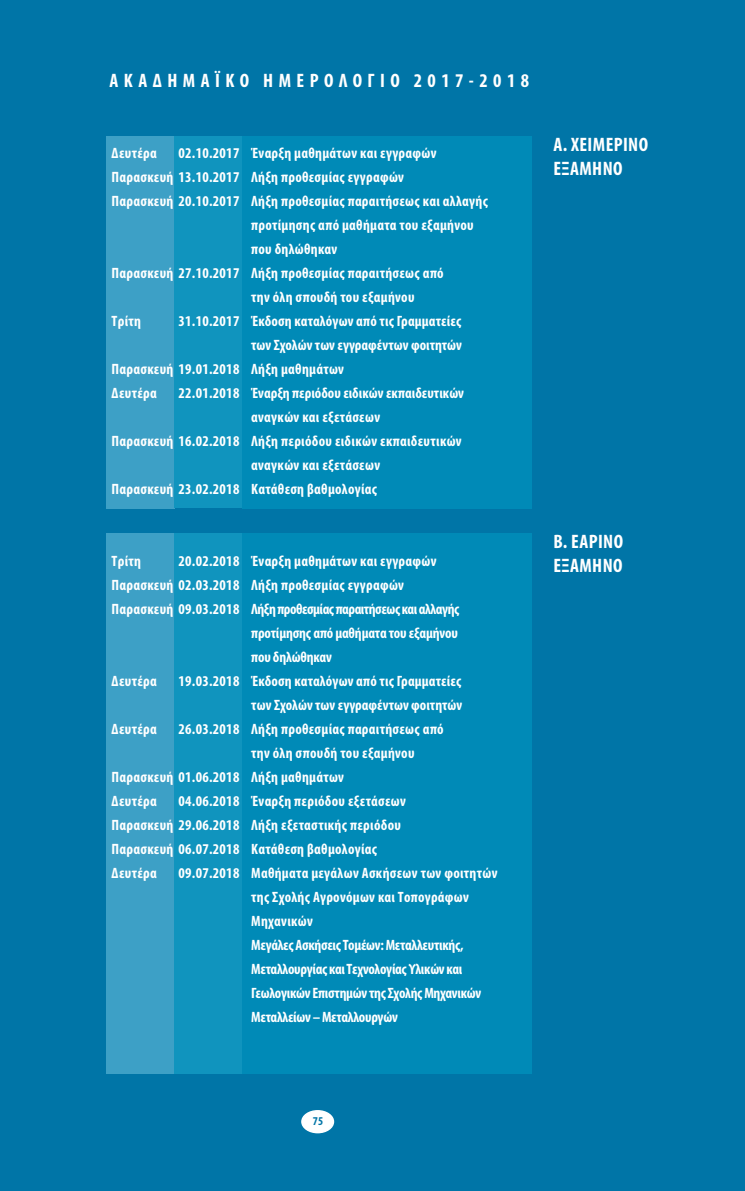
<style>
.page{position:relative;width:745px;height:1191px;background:#fff}
.page>*{position:absolute;margin:0;border:0;box-sizing:border-box;transform-origin:0 0}
.t1{font:700 condensed 19.5px/24px "Myriad Pro";letter-spacing:.02em;color:#fff}
.t2{font:700 condensed 19.5px "Myriad Pro";letter-spacing:.28em;color:#fff}
.t3{font:700 condensed 15px/24px "Myriad Pro";letter-spacing:.02em;color:#fff;text-align:right}
.t4{font:700 condensed 15px/24px "Myriad Pro";letter-spacing:-.02em;color:#fff}
.t5{font:700 condensed 15px "Myriad Pro";color:#fff}
.t6{font:700 condensed 15px "Myriad Pro";letter-spacing:-.03em;color:#fff}
.t7{font:700 condensed 15px "Myriad Pro";letter-spacing:-.01em;color:#fff}
.t8{font:700 condensed 12px "Myriad Pro";color:#0075a7}
</style>
<div class="page">
<div style="left:0;top:0;width:744px;height:1191px;background:#0075a7"></div>
<div style="left:302px;top:1110px;width:31px;height:22px;background:#fff;border-radius:50%"></div>
<div style="left:301px;top:1110px;width:33px;height:23px;border:2px solid #fff;border-radius:50%"></div>
<div style="left:106px;top:136px;width:68px;height:372px;background:#3da0c6"></div>
<div style="left:106px;top:534px;width:68px;height:540px;background:#3da0c6"></div>
<div style="left:174px;top:534px;width:68px;height:540px;background:#1094be"></div>
<div style="left:174px;top:136px;width:68px;height:371px;background:#1094be"></div>
<div style="left:242px;top:136px;width:289px;height:372px;background:#008ab7"></div>
<div style="left:242px;top:534px;width:289px;height:540px;background:#008ab7"></div>
<p class="t2" style="left:109px;top:68px;width:421px">ΑΚΑΔΗΜΑΪΚΟ ΗΜΕΡΟΛΟΓΙΟ 2017-2018</p>
<p class="t3" style="left:111px;top:140px;width:47px">Δευτέρα</p>
<p class="t3" style="left:178px;top:140px;width:259px">02.10.2017 Έναρξη μαθημάτων και εγγραφών</p>
<p class="t3" style="left:111px;top:164px;width:294px">Παρασκευή 13.10.2017 Λήξη προθεσμίας εγγραφών</p>
<p class="t3" style="left:111px;top:188px;width:377px">Παρασκευή 20.10.2017 Λήξη προθεσμίας παραιτήσεως και αλλαγής</p>
<p class="t3" style="left:251px;top:212px;width:224px">προτίμησης από μαθήματα του εξαμήνου</p>
<p class="t3" style="left:251px;top:236px;width:88px">που δηλώθηκαν</p>
<p class="t3" style="left:111px;top:260px;width:333px">Παρασκευή 27.10.2017 Λήξη προθεσμίας παραιτήσεως από</p>
<p class="t3" style="left:251px;top:284px;width:165px">την όλη σπουδή του εξαμήνου</p>
<p class="t3" style="left:111px;top:308px;width:31px">Τρίτη</p>
<p class="t3" style="left:178px;top:308px;width:284px">31.10.2017 Έκδοση καταλόγων από τις Γραμματείες</p>
<p class="t5" style="left:251px;top:335px;width:212px">των Σχολών των εγγραφέντων φοιτητών</p>
<p class="t3" style="left:111px;top:356px;width:234px">Παρασκευή 19.01.2018 Λήξη μαθημάτων</p>
<p class="t3" style="left:111px;top:380px;width:47px">Δευτέρα</p>
<p class="t5" style="left:178px;top:383px;width:287px">22.01.2018 Έναρξη περιόδου ειδικών εκπαιδευτικών</p>
<p class="t3" style="left:251px;top:404px;width:130px">αναγκών και εξετάσεων</p>
<p class="t3" style="left:111px;top:428px;width:351px">Παρασκευή 16.02.2018 Λήξη περιόδου ειδικών εκπαιδευτικών</p>
<p class="t3" style="left:251px;top:452px;width:130px">αναγκών και εξετάσεων</p>
<p class="t3" style="left:111px;top:476px;width:267px">Παρασκευή 23.02.2018 Κατάθεση βαθμολογίας</p>
<p class="t3" style="left:111px;top:548px;width:31px">Τρίτη</p>
<p class="t3" style="left:178px;top:548px;width:259px">20.02.2018 Έναρξη μαθημάτων και εγγραφών</p>
<p class="t3" style="left:111px;top:572px;width:294px">Παρασκευή 02.03.2018 Λήξη προθεσμίας εγγραφών</p>
<p class="t6" style="left:111px;top:599px;width:349px">Παρασκευή 09.03.2018 Λήξη προθεσμίας παραιτήσεως και αλλαγής</p>
<p class="t7" style="left:251px;top:623px;width:208px">προτίμησης από μαθήματα του εξαμήνου</p>
<p class="t7" style="left:251px;top:647px;width:82px">που δηλώθηκαν</p>
<p class="t3" style="left:111px;top:668px;width:47px">Δευτέρα</p>
<p class="t3" style="left:178px;top:668px;width:285px">19.03.2018 Έκδοση καταλόγων από τις Γραμματείες των Σχολών των εγγραφέντων φοιτητών</p>
<p class="t3" style="left:111px;top:716px;width:47px">Δευτέρα</p>
<p class="t3" style="left:178px;top:716px;width:266px">26.03.2018 Λήξη προθεσμίας παραιτήσεως από</p>
<p class="t3" style="left:251px;top:740px;width:165px">την όλη σπουδή του εξαμήνου</p>
<p class="t3" style="left:111px;top:764px;width:234px">Παρασκευή 01.06.2018 Λήξη μαθημάτων</p>
<p class="t3" style="left:111px;top:788px;width:47px">Δευτέρα</p>
<p class="t3" style="left:111px;top:788px;width:296px;text-align:left;text-indent:67px">04.06.2018 Έναρξη περιόδου εξετάσεων Παρασκευή 29.06.2018 Λήξη εξεταστικής περιόδου Παρασκευή 06.07.2018 Κατάθεση βαθμολογίας Δευτέρα</p>
<p class="t4" style="left:251px;top:860px;width:248px;text-indent:-73px">09.07.2018 Μαθήματα μεγάλων Ασκήσεων των φοιτητών της Σχολής Αγρονόμων και Τοπογράφων Μηχανικών<br>Μεγάλες Ασκήσεις Τομέων: Μεταλλευτικής, Μεταλλουργίας και Τεχνολογίας Υλικών και Γεωλογικών Επιστημών της Σχολής Μηχανικών Μεταλλείων – Μεταλλουργών</p>
<p class="t1" style="left:553px;top:132px;width:96px">Α. ΧΕΙΜΕΡΙΝΟ<br>ΕΞΑΜΗΝΟ</p>
<p class="t1" style="left:553px;top:529px;width:71px">B. EAPINO<br>ΕΞΑΜΗΝΟ</p>
<p class="t8" style="left:313px;top:1113px;width:12px">75</p>
</div>
